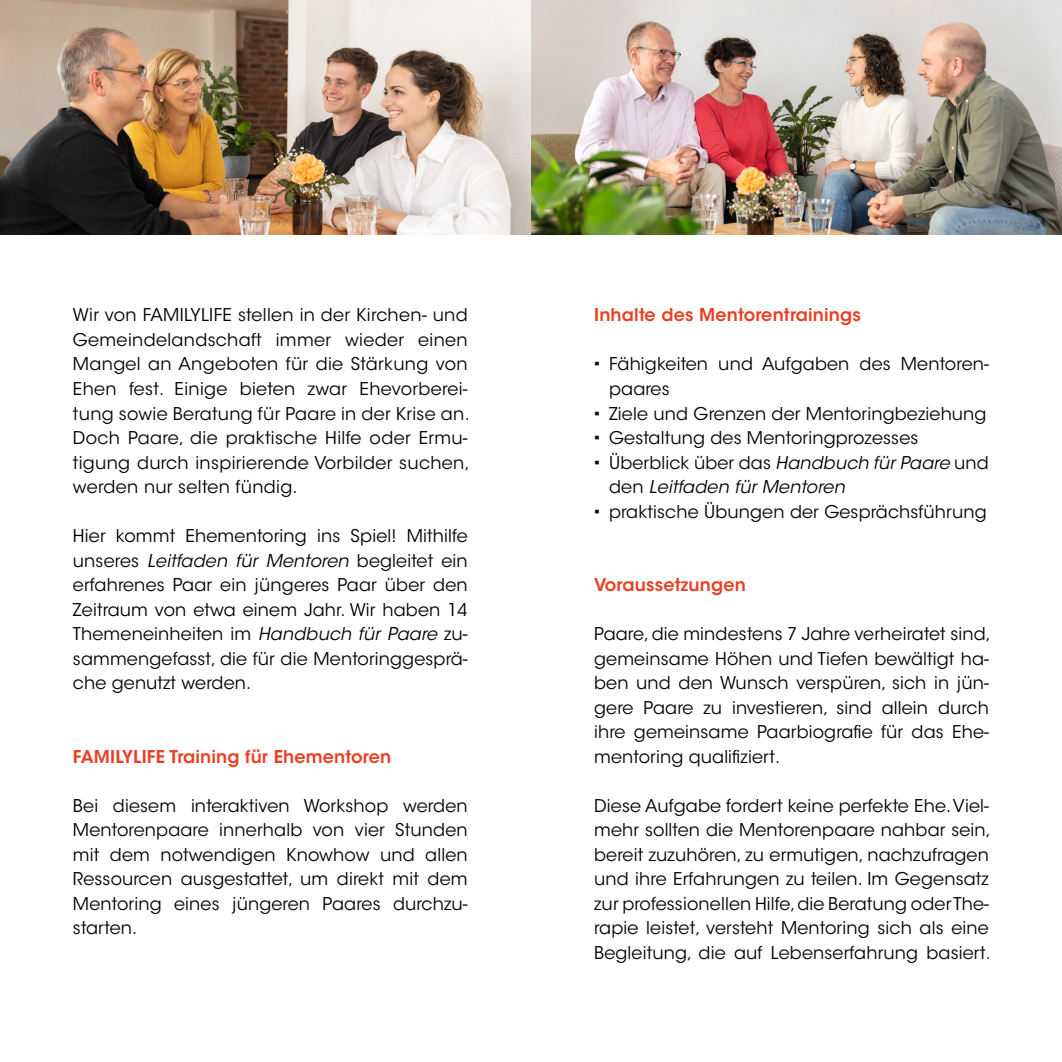
<style>
.page{position:relative;width:1062px;height:1062px;background:#fff}
.page>*{position:absolute;margin:0;border:0;box-sizing:border-box;transform-origin:0 0}
.t1{font:17.5px/24.5px "ITC Avant Garde Std";letter-spacing:.01em;color:#010305;text-align:justify}
.t2{font:600 17.5px "ITC Avant Garde Std";letter-spacing:.01em;color:#e74023}
.t3{font:italic 17.5px/24.5px "ITC Avant Garde Std";letter-spacing:.01em;color:#010305}
.s1{font-style:italic}
.s2{font-family:"Arial";font-weight:900}
.s3{font-family:"Arial";font-weight:900;font-style:normal}
.s4{font-style:normal}
</style>
<div class="page">
<img style="left:531px;top:0;width:531px;height:234px">
<img style="left:0;top:0;width:531px;height:234px">
<p class="t1" style="left:73px;top:303px;width:398px">Wir von FAMILYLIFE stellen in der Kirchen- und Gemeindelandschaft immer wieder einen Mangel an Angeboten für die Stärkung von Ehen fest. Einige bieten zwar Ehevorberei&shy;tung sowie Beratung für Paare in der Krise an.<br>Doch Paare, die praktische Hilfe oder Ermu&shy;tigung durch inspirierende Vorbilder suchen, werden nur selten fündig.</p>
<p class="t1" style="left:73px;top:523px;width:396px">Hier kommt Ehementoring ins Spiel! Mithilfe unseres <span class="s1">Leitfaden für Mentoren</span> begleitet ein erfahrenes Paar ein jüngeres Paar über den Zeitraum von etwa einem Jahr. Wir haben 14<br>Themeneinheiten im <span class="s1">Handbuch für Paare</span> zu&shy;sammengefasst, die für die Mentoringgesprä&shy;che genutzt werden.</p>
<p class="t2" style="left:73px;top:745px;width:320px">FAMILYLIFE Training für Ehementoren</p>
<p class="t1" style="left:73px;top:793px;width:396px">Bei diesem interaktiven Workshop werden Mentorenpaare innerhalb von vier Stunden mit dem notwendigen Knowhow und allen Ressourcen ausgestattet, um direkt mit dem Mentoring eines jüngeren Paares durchzu&shy;starten.</p>
<p class="t2" style="left:594px;top:304px;width:268px">Inhalte des Mentorentrainings</p>
<p class="t1" style="left:609px;top:352px;width:381px;text-indent:-15px"><span class="s2">∙</span> Fähigkeiten und Aufgaben des Mentoren&shy;paares</p>
<p class="t1" style="left:594px;top:401px;width:394px"><span class="s2">∙</span> Ziele und Grenzen der Mentoringbeziehung</p>
<p class="t1" style="left:594px;top:425px;width:326px"><span class="s2">∙</span> Gestaltung des Mentoringprozesses</p>
<p class="t3" style="left:609px;top:450px;width:381px;text-indent:-15px"><span class="s3">∙</span> <span class="s4">Überblick über das</span> Handbuch für Paare <span class="s4">und den</span> Leitfaden für Mentoren</p>
<p class="t1" style="left:594px;top:499px;width:394px"><span class="s2">∙</span> praktische Übungen der Gesprächsführung</p>
<p class="t2" style="left:594px;top:573px;width:153px">Voraussetzungen</p>
<p class="t1" style="left:594px;top:621px;width:398px">Paare, die mindestens 7 Jahre verheiratet sind, gemeinsame Höhen und Tiefen bewältigt ha&shy;ben und den Wunsch verspüren, sich in jün&shy;gere Paare zu investieren, sind allein durch ihre gemeinsame Paarbiografie für das Ehe&shy;mentoring qualifiziert.</p>
<p class="t1" style="left:594px;top:793px;width:398px;text-align:left">Diese Aufgabe fordert keine perfekte Ehe. Viel&shy;mehr sollten die Mentorenpaare nahbar sein, bereit zuzuhören, zu ermutigen, nachzufragen und ihre Erfahrungen zu teilen. Im Gegensatz zur professionellen Hilfe, die Beratung oder The&shy;rapie leistet, versteht Mentoring sich als eine Begleitung, die auf Lebenserfahrung basiert.</p>
</div>
